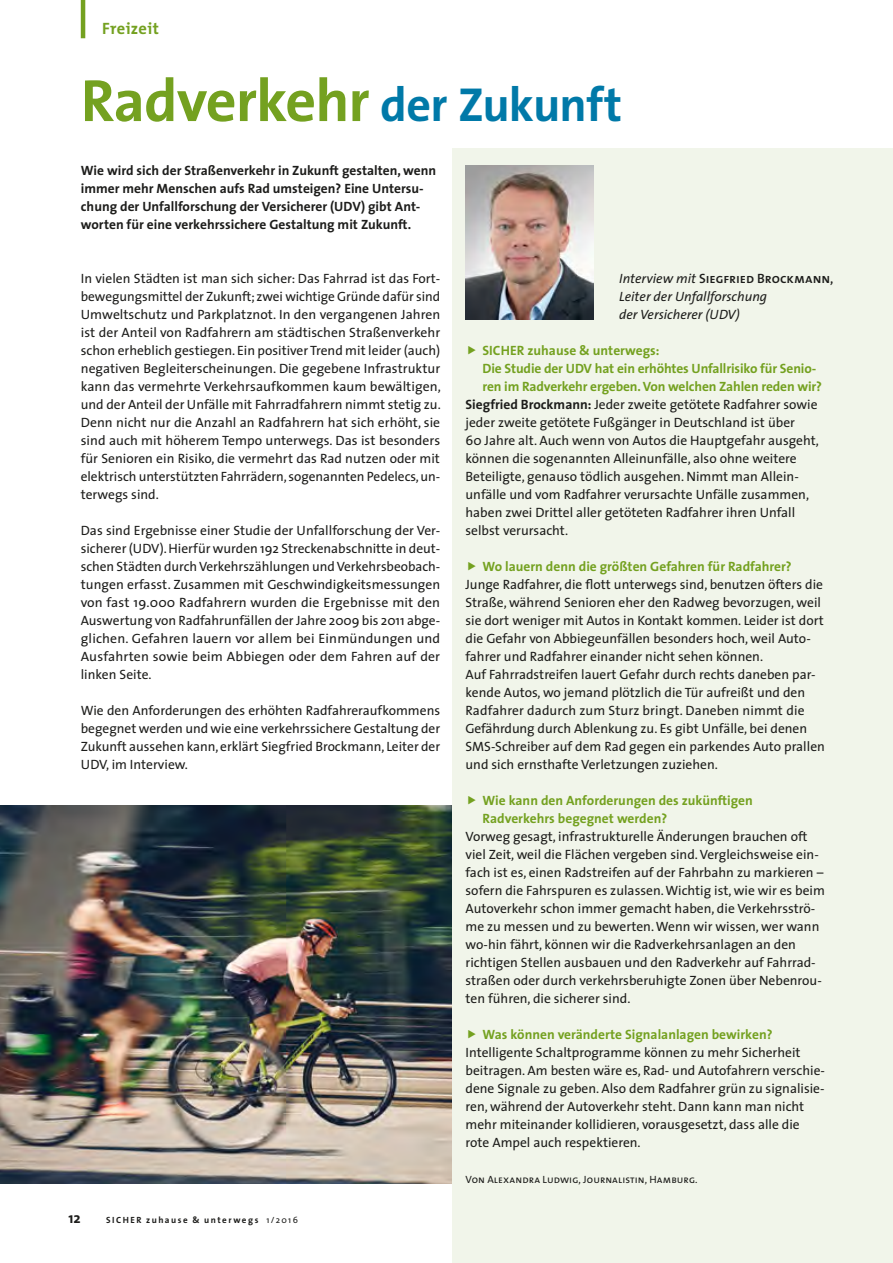
<style>
.page{position:relative;width:893px;height:1263px;background:#fff}
.page>*{position:absolute;margin:0;border:0;box-sizing:border-box;transform-origin:0 0}
.t1{font:700 60px "The Sans";letter-spacing:-.015em;color:#74a120}
.t2{font:700 16.5px "The Mix";letter-spacing:.025em;color:#74a120}
.t3{font:700 15px "The Mix";color:#1d1d1b}
.t4{font:13.5px/18px "The Sans";color:#1d1d1b;text-align:justify}
.t5{font:700 13.5px/18px "The Sans";color:#74a120}
.t6{font:700 13.5px/18px "The Sans";color:#1d1d1b}
.t7{font:italic 13.5px/18px "The Sans";color:#1d1d1b}
.t8{font:13.5px "The Sans Semi Bold Caps";letter-spacing:-.005em;color:#1d1d1b}
.t9{font:10.5px "The Sans Caps";letter-spacing:.01em;color:#1d1d1b}
.t10{font:700 9px "The Sans";letter-spacing:.17em;color:#1d1d1b}
.s1{font-size:48px;color:#0079a8}
.s2{font-weight:400}
.s3{font-family:"The Sans";font-style:italic}
.s4{font-weight:700}
</style>
<div class="page">
<img style="left:0;top:805px;width:453px;height:378px">
<div style="left:453px;top:148px;width:440px;height:1115px;background:#f1f5ea"></div>
<img style="left:465px;top:166px;width:129px;height:153px">
<hr style="left:81px;top:0;width:4px;height:38px;background:#74a120">
<p class="t2" style="left:102px;top:15px;width:58px">Freizeit</p>
<h1 class="t1" style="left:81px;top:51px;width:543px">Radverkehr <span class="s1">der Zukunft</span></h1>
<p class="t6" style="left:81px;top:161px;width:357px">Wie wird sich der Straßenverkehr in Zukunft gestalten, wenn immer mehr Menschen aufs Rad umsteigen? Eine Untersu&shy;chung der Unfallforschung der Versicherer (UDV) gibt Ant&shy;worten für eine verkehrssichere Gestaltung mit Zukunft.</p>
<p class="t4" style="left:81px;top:269px;width:362px">In vielen Städten ist man sich sicher: Das Fahrrad ist das Fort&shy;bewegungsmittel der Zukunft; zwei wichtige Gründe dafür sind Umweltschutz und Parkplatznot. In den vergangenen Jahren ist der Anteil von Radfahrern am städtischen Straßenverkehr schon erheblich gestiegen. Ein positiver Trend mit leider (auch) negativen Begleiterscheinungen. Die gegebene Infrastruktur kann das vermehrte Verkehrsaufkommen kaum bewältigen, und der Anteil der Unfälle mit Fahrradfahrern nimmt stetig zu.<br>Denn nicht nur die Anzahl an Radfahrern hat sich erhöht, sie sind auch mit höherem Tempo unterwegs. Das ist besonders für Senioren ein Risiko, die vermehrt das Rad nutzen oder mit elektrisch unterstützten Fahrrädern, sogenannten Pedelecs,un&shy;terwegs sind.</p>
<p class="t4" style="left:81px;top:521px;width:361px">Das sind Ergebnisse einer Studie der Unfallforschung der Ver&shy;sicherer (UDV).Hierfür wurden 192 Streckenabschnitte in deut&shy;schen Städten durchVerkehrszählungen undVerkehrsbeobach&shy;tungen erfasst. Zusammen mit Geschwindigkeitsmessungen von fast 19.000 Radfahrern wurden die Ergebnisse mit den Auswertung von Radfahrunfällen der Jahre 2009 bis 2011 abge&shy;glichen. Gefahren lauern vor allem bei Einmündungen und Ausfahrten sowie beim Abbiegen oder dem Fahren auf der linken Seite.</p>
<p class="t4" style="left:81px;top:701px;width:361px">Wie den Anforderungen des erhöhten Radfahreraufkommens begegnet werden und wie eine verkehrssichere Gestaltung der Zukunft aussehen kann,erklärt Siegfried Brockmann, Leiter der UDV, im Interview.</p>
<p class="t3" style="left:68px;top:1205px;width:14px">12</p>
<p class="t10" style="left:106px;top:1212px;width:193px">SICHER zuhause &amp; unterwegs <span class="s2">1/2016</span></p>
<p class="t8" style="left:619px;top:267px;width:216px"><span class="s3">Interview mit</span> Siegfried Brockmann,</p>
<p class="t7" style="left:619px;top:287px;width:149px">Leiter der Unfallforschung der Versicherer (UDV)</p>
<p class="t5" style="left:482px;top:341px;width:179px">SICHER zuhause &amp; unterwegs:</p>
<p class="t5" style="left:482px;top:359px;width:335px">Die Studie der UDV hat ein erhöhtes Unfallrisiko für Senio-</p>
<p class="t5" style="left:482px;top:377px;width:341px">ren im Radverkehr ergeben. Von welchen Zahlen reden wir?</p>
<p class="t4" style="left:465px;top:395px;width:354px"><span class="s4">Siegfried Brockmann:</span> Jeder zweite getötete Radfahrer sowie</p>
<p class="t4" style="left:465px;top:413px;width:331px">jeder zweite getötete Fußgänger in Deutschland ist über</p>
<p class="t4" style="left:465px;top:431px;width:355px">60 Jahre alt. Auch wenn von Autos die Hauptgefahr ausgeht,</p>
<p class="t4" style="left:465px;top:449px;width:333px">können die sogenannten Alleinunfälle, also ohne weitere</p>
<p class="t4" style="left:465px;top:467px;width:335px">Beteiligte, genauso tödlich ausgehen. Nimmt man Allein-</p>
<p class="t4" style="left:465px;top:485px;width:345px">unfälle und vom Radfahrer verursachte Unfälle zusammen,</p>
<p class="t4" style="left:465px;top:503px;width:331px">haben zwei Drittel aller getöteten Radfahrer ihren Unfall</p>
<p class="t4" style="left:465px;top:521px;width:104px">selbst verursacht.</p>
<p class="t5" style="left:482px;top:557px;width:311px">Wo lauern denn die größten Gefahren für Radfahrer?</p>
<p class="t4" style="left:465px;top:575px;width:361px;text-align:left">Junge Radfahrer, die flott unterwegs sind, benutzen öfters die Straße, während Senioren eher den Radweg bevorzugen, weil sie dort weniger mit Autos in Kontakt kommen. Leider ist dort die Gefahr von Abbiegeunfällen besonders hoch, weil Auto&shy;fahrer und Radfahrer einander nicht sehen können.<br>Auf Fahrradstreifen lauert Gefahr durch rechts daneben par&shy;kende Autos, wo jemand plötzlich die Tür aufreißt und den Radfahrer dadurch zum Sturz bringt. Daneben nimmt die Gefährdung durch Ablenkung zu. Es gibt Unfälle, bei denen SMS-Schreiber auf dem Rad gegen ein parkendes Auto prallen und sich ernsthafte Verletzungen zuziehen.</p>
<p class="t5" style="left:483px;top:791px;width:272px">Wie kann den Anforderungen des zukünftigen<br>Radverkehrs begegnet werden?</p>
<p class="t4" style="left:465px;top:827px;width:361px;text-align:left">Vorweg gesagt, infrastrukturelle Änderungen brauchen oft viel Zeit, weil die Flächen vergeben sind.Vergleichsweise ein&shy;fach ist es, einen Radstreifen auf der Fahrbahn zu markieren – sofern die Fahrspuren es zulassen.Wichtig ist, wie wir es beim Autoverkehr schon immer gemacht haben, die Verkehrsströ&shy;me zu messen und zu bewerten.Wenn wir wissen, wer wann wo-hin fährt, können wir die Radverkehrsanlagen an den richtigen Stellen ausbauen und den Radverkehr auf Fahrrad&shy;straßen oder durch verkehrsberuhigte Zonen über Nebenrou&shy;ten führen, die sicherer sind.</p>
<p class="t5" style="left:483px;top:1025px;width:291px">Was können veränderte Signalanlagen bewirken?</p>
<p class="t4" style="left:466px;top:1043px;width:361px;text-align:left">Intelligente Schaltprogramme können zu mehr Sicherheit beitragen. Am besten wäre es, Rad- und Autofahrern verschie&shy;dene Signale zu geben. Also dem Radfahrer grün zu signalisie&shy;ren, während der Autoverkehr steht. Dann kann man nicht mehr miteinander kollidieren, vorausgesetzt, dass alle die rote Ampel auch respektieren.</p>
<p class="t9" style="left:465px;top:1171px;width:234px">Von Alexandra Ludwig, Journalistin, Hamburg.</p>
</div>
